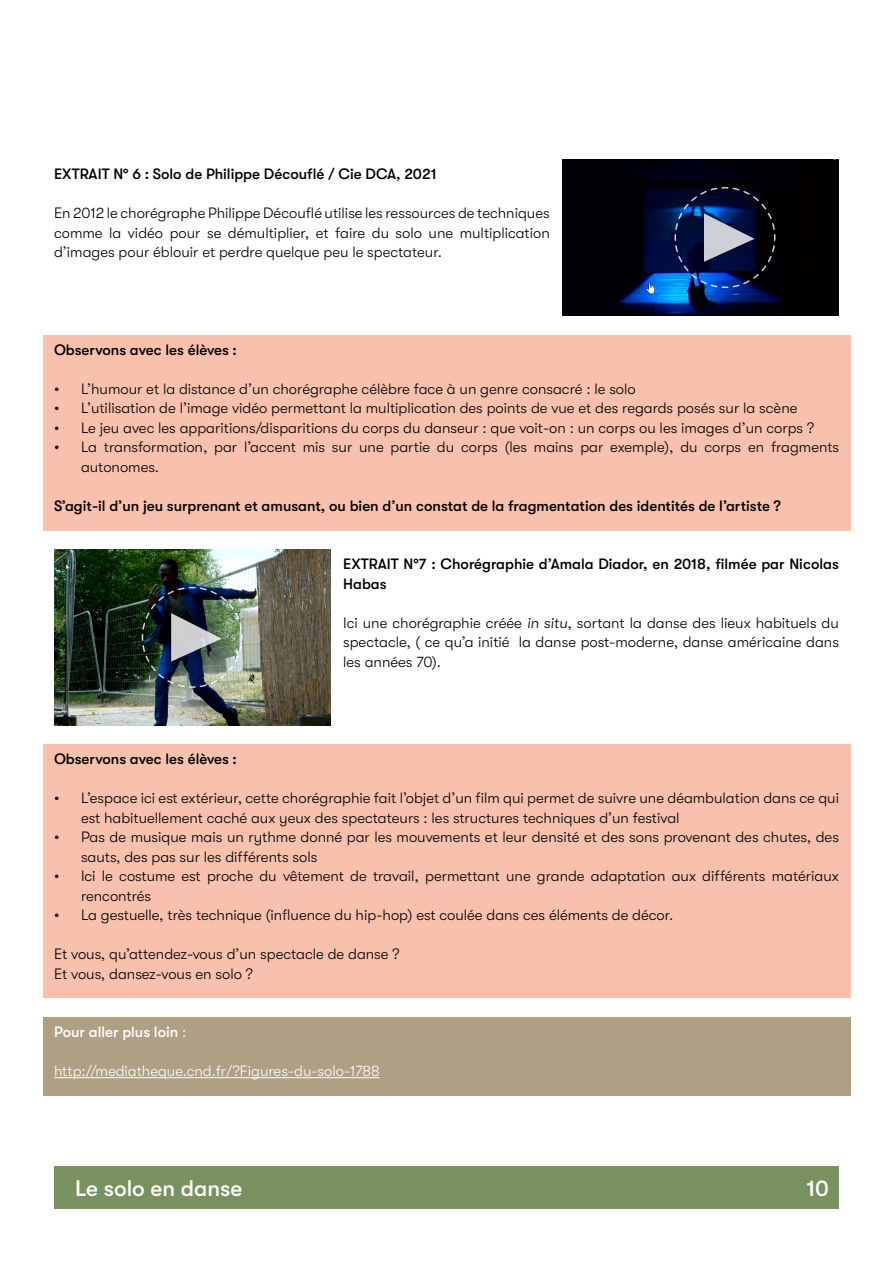
<style>
.page{position:relative;width:893px;height:1263px;background:#fff}
.page>*{position:absolute;margin:0;border:0;box-sizing:border-box;transform-origin:0 0}
.t1{font:500 22.5px "GT Walsheim";color:#fff}
.t2{font:300 15px/19.5px "GT Walsheim";color:#000}
.t3{font:500 15px/19.5px "GT Walsheim";color:#000}
.t4{font:300 15px "GT Walsheim";color:#fff}
.t5{font:500 15px "GT Walsheim";color:#fff}
.s1{font-style:italic}
.s2{font-weight:300}
</style>
<div class="page">
<div style="left:54px;top:1166px;width:785px;height:43px;background:#78915f"></div>
<div style="left:43px;top:1018px;width:807px;height:78px;background:#af9f84"></div>
<div style="left:43px;top:745px;width:807px;height:253px;background:#f8c1ad"></div>
<div style="left:43px;top:335px;width:807px;height:195px;background:#f8c1ad"></div>
<hr style="left:54px;top:1077px;width:326px;height:1px;background:#fff">
<img style="left:563px;top:160px;width:276px;height:156px">
<img style="left:54px;top:550px;width:276px;height:175px">
<svg style="left:674px;top:186px;width:102px;height:103px;background:#1e3056"></svg>
<img style="left:141px;top:586px;width:102px;height:103px">
<p class="t3" style="left:54px;top:164px;width:384px">EXTRAIT N° 6 : Solo de Philippe Découflé / Cie DCA, 2021</p>
<p class="t2" style="left:54px;top:203px;width:497px;text-align:justify">En 2012 le chorégraphe Philippe Découflé utilise les ressources de techniques comme la vidéo pour se démultiplier, et faire du solo une multiplication d’images pour éblouir et perdre quelque peu le spectateur.</p>
<p class="t3" style="left:54px;top:340px;width:184px">Observons avec les élèves :</p>
<p class="t2" style="left:54px;top:379px;width:583px">• L’humour et la distance d’un chorégraphe célèbre face à un genre consacré : le solo</p>
<p class="t2" style="left:54px;top:398px;width:745px">• L’utilisation de l’image vidéo permettant la multiplication des points de vue et des regards posés sur la scène</p>
<p class="t2" style="left:54px;top:418px;width:762px">• Le jeu avec les apparitions/disparitions du corps du danseur : que voit-on : un corps ou les images d’un corps ?</p>
<p class="t2" style="left:81px;top:437px;width:759px;text-indent:-27px">• La transformation, par l’accent mis sur une partie du corps (les mains par exemple), du corps en fragments autonomes.</p>
<p class="t3" style="left:54px;top:496px;width:728px">S’agit-il d’un jeu surprenant et amusant, ou bien d’un constat de la fragmentation des identités de l’artiste ?</p>
<p class="t3" style="left:343px;top:554px;width:497px">EXTRAIT N°7 : Chorégraphie d’Amala Diador, en 2018, filmée par Nicolas<br>Habas</p>
<p class="t2" style="left:343px;top:613px;width:497px;text-align:justify">Ici une chorégraphie créée <span class="s1">in situ</span>, sortant la danse des lieux habituels du spectacle, ( ce qu’a initié la danse post-moderne, danse américaine dans les années 70).</p>
<p class="t3" style="left:54px;top:749px;width:184px">Observons avec les élèves :</p>
<p class="t2" style="left:81px;top:788px;width:759px;text-indent:-27px">• L’espace ici est extérieur, cette chorégraphie fait l’objet d’un film qui permet de suivre une déambulation dans ce qui est habituellement caché aux yeux des spectateurs : les structures techniques d’un festival</p>
<p class="t2" style="left:81px;top:827px;width:759px;text-indent:-27px">• Pas de musique mais un rythme donné par les mouvements et leur densité et des sons provenant des chutes, des sauts, des pas sur les différents sols</p>
<p class="t2" style="left:81px;top:866px;width:759px;text-indent:-27px">• Ici le costume est proche du vêtement de travail, permettant une grande adaptation aux différents matériaux rencontrés</p>
<p class="t2" style="left:54px;top:905px;width:621px">• La gestuelle, très technique (influence du hip-hop) est coulée dans ces éléments de décor.</p>
<p class="t2" style="left:54px;top:944px;width:347px">Et vous, qu’attendez-vous d’un spectacle de danse ?<br>Et vous, dansez-vous en solo ?</p>
<p class="t5" style="left:54px;top:1023px;width:134px">Pour aller plus loin <span class="s2">:</span></p>
<p class="t4" style="left:54px;top:1063px;width:327px">http://mediatheque.cnd.fr/?Figures-du-solo-1788</p>
<h1 class="t1" style="left:75px;top:1176px;width:169px">Le solo en danse</h1>
<h1 class="t1" style="left:806px;top:1176px;width:24px">10</h1>
</div>
